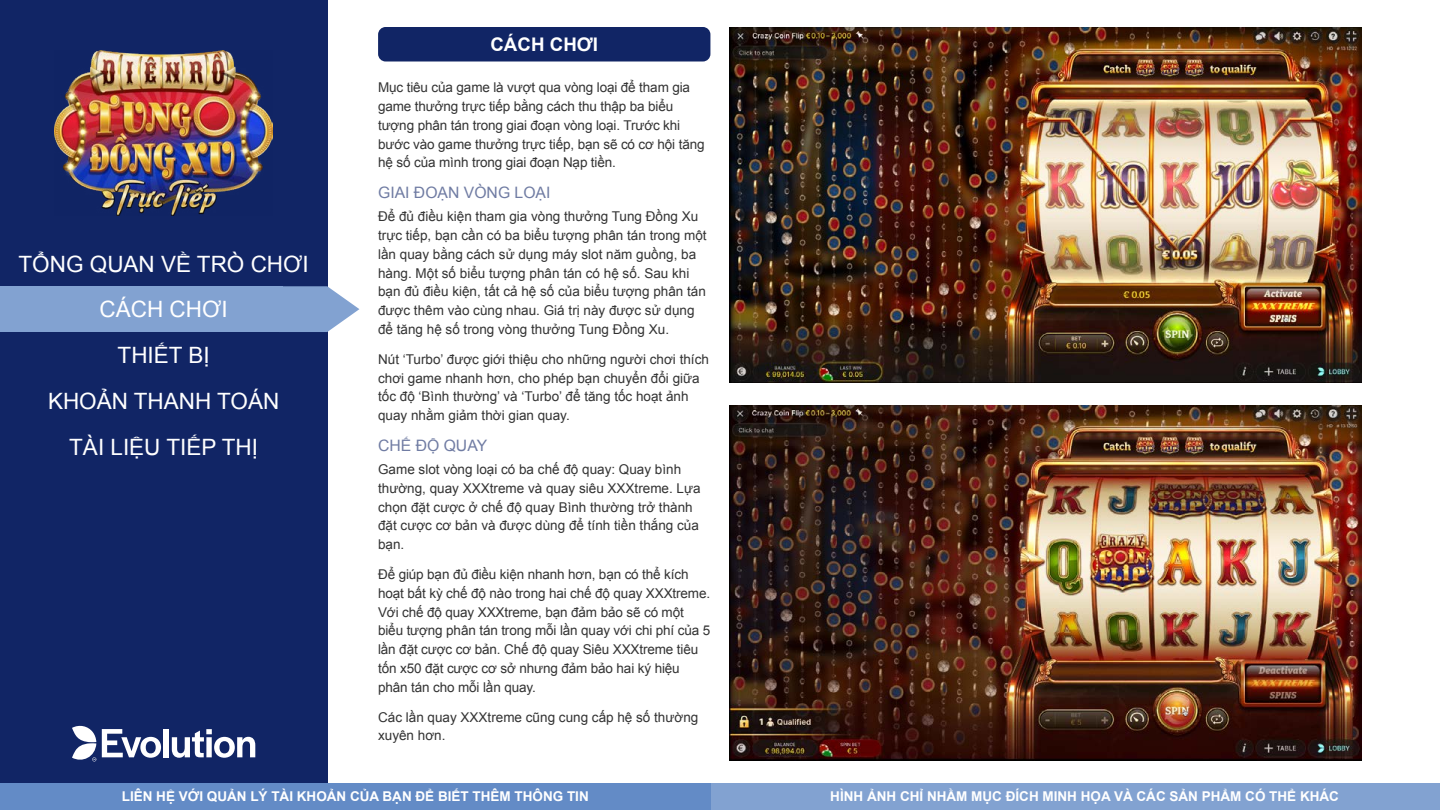
<style>
.page{position:relative;width:1440px;height:810px;background:#fff}
.page>*{position:absolute;margin:0;border:0;box-sizing:border-box;transform-origin:0 0}
.t1{font:22.5px/45.8px "Arial";color:#fff;text-align:center}
.t2{font:700 18.75px "Arial";color:#fff}
.t3{font:15.75px "Arial";color:#707ca3}
.t4{font:13.5px/18.8px "Arial";color:#333}
.t5{font:700 13.5px "Arial";color:#fff}
</style>
<div class="page">
<div style="left:0;top:783px;width:1440px;height:27px;background:#82a2d1"></div>
<div style="left:0;top:783px;width:711px;height:27px;background:#638bc6"></div>
<div style="left:0;top:0;width:327px;height:783px;background:#112565"></div>
<svg style="left:102px;top:729px;width:59px;height:29px"></svg>
<div style="left:163px;top:729px;width:6px;height:28px;background:#fff"></div>
<svg style="left:172px;top:729px;width:83px;height:29px"></svg>
<svg style="left:72px;top:726px;width:24px;height:35px"></svg>
<img style="left:55px;top:50px;width:218px;height:166px">
<div style="left:378px;top:27px;width:332px;height:35px;background:#112565;border-radius:8px"></div>
<img style="left:729px;top:27px;width:633px;height:355px">
<img style="left:730px;top:405px;width:632px;height:356px">
<div style="left:0;top:286px;width:283px;height:46px;background:#82a2d1"></div>
<svg style="left:283px;top:286px;width:76px;height:46px"></svg>
<h1 class="t1" style="left:19px;top:241px;width:292px">TỔNG QUAN VỀ TRÒ CHƠI<br>CÁCH CHƠI<br>THIẾT BỊ<br>KHOẢN THANH TOÁN</h1>
<h1 class="t1" style="left:69px;top:424px;width:190px">TÀI LIỆU TIẾP THỊ</h1>
<h2 class="t2" style="left:490px;top:32px;width:109px">CÁCH CHƠI</h2>
<p class="t4" style="left:378px;top:78px;width:328px">Mục tiêu của game là vượt qua vòng loại để tham gia game thưởng trực tiếp bằng cách thu thập ba biểu tượng phân tán trong giai đoạn vòng loại. Trước khi bước vào game thưởng trực tiếp, bạn sẽ có cơ hội tăng hệ số của mình trong giai đoạn Nạp tiền.</p>
<p class="t3" style="left:378px;top:182px;width:174px">GIAI ĐOẠN VÒ NG LOẠI</p>
<p class="t4" style="left:378px;top:207px;width:330px">Để đủ điều kiện tham gia vòng thưởng Tung Đồng Xu trực tiếp, bạn cần có ba biểu tượng phân tán trong một lần quay bằng cách sử dụ ng máy slot năm guồng, ba hàng. Một số biểu tượng phân tán có hệ số. Sau khi bạn đủ điều kiện, tất cả hệ số của biểu tượng phân tán được thêm vào cùng nhau. Giá trị này được sử dụng để tăng hệ số trong vòng thưởng Tung Đồng Xu.</p>
<p class="t4" style="left:378px;top:350px;width:332px">Nút ‘Turbo’ được giới thiệu cho những người chơi thích chơi game nhanh hơn, cho phép bạn chuyển đổi giữa tốc độ ‘Bình thường’ và ‘Turbo’ để tăng tốc hoạt ả nh quay nhằm giảm thời gian quay.</p>
<p class="t3" style="left:378px;top:435px;width:111px">CHẾ ĐỘ QUAY</p>
<p class="t4" style="left:378px;top:460px;width:324px">Game slot vòng loại có ba chế độ quay: Quay bình thường, quay XXXtreme và quay siêu XXXtreme. Lựa chọn đặt cược ở chế độ quay Bình thường trở thành đặt cược cơ bản và được dùng để tính tiền thắng của bạn.</p>
<p class="t4" style="left:378px;top:565px;width:334px">Để giúp bạn đủ điều kiện nhanh hơn, bạn có thể kích hoạt bất kỳ chế độ nào trong hai chế độ quay XXXtreme.<br>Với chế độ quay XXXtreme, bạn đảm bảo sẽ có một biểu tượng phân tán trong mỗi lần quay với chi phí của 5 lần đặt cược cơ bản. Chế độ quay Siêu XXXtreme tiêu tốn x50 đặt cược cơ sở nhưng đảm bảo hai ký hiệu phân tán cho mỗi lần quay.</p>
<p class="t4" style="left:378px;top:708px;width:322px">Các lần quay XXXtreme cũng cung cấp hệ số thường xuyên hơn.</p>
<p class="t5" style="left:122px;top:788px;width:469px">LIÊN HỆ VỚI QUẢN LÝ TÀI KHOẢN CỦA BẠN ĐỂ BIẾT THÊM THÔNG TIN</p>
<p class="t5" style="left:830px;top:788px;width:510px">HÌNH ẢNH CHỈ NHẰM MỤC ĐÍCH MINH HỌA VÀ CÁC SẢN PHẨM CÓ THỂ KHÁC</p>
</div>
